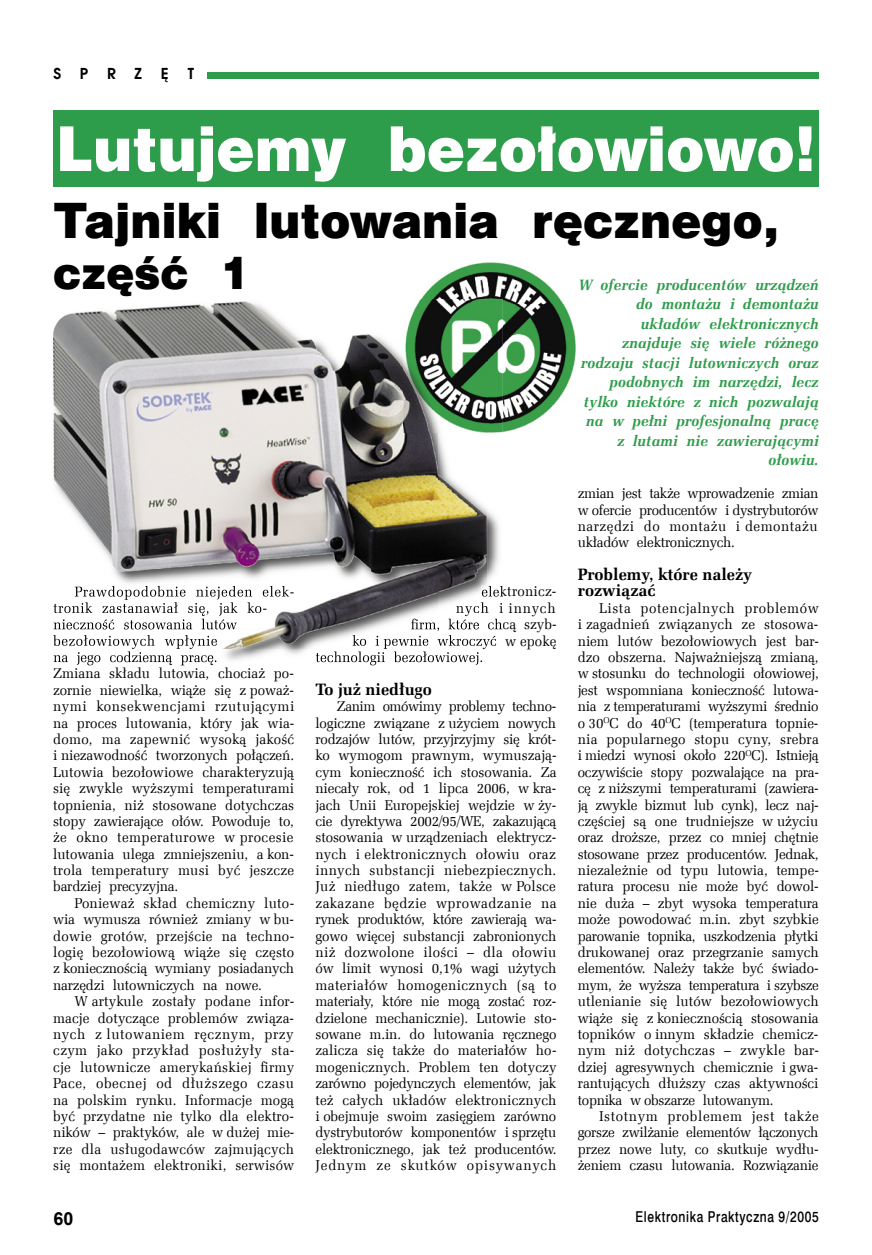
<style>
.page{position:relative;width:872px;height:1255px;background:#fff}
.page>*{position:absolute;margin:0;border:0;box-sizing:border-box;transform-origin:0 0}
.t1{font:57px "Swis 721 Blk 2 EU";letter-spacing:.005em;color:#fff}
.t2{font:45px "Swis 721 Blk 2 EU";letter-spacing:.005em;color:#000}
.t3{font:42px "Swis 721 Blk 2 EU";letter-spacing:.005em;color:#000}
.t4{font:700 18px "Arial";color:#000}
.t5{font:700 16.5px/16.4px "Zapf Ellipt EU";color:#000}
.t6{font:italic 700 15px/19.5px "Zapf Ellipt EU";letter-spacing:.005em;color:#2e9d4b;text-align:right;scale:.96 1}
.t7{font:15px "Swis 721 Md EU";letter-spacing:.05em;color:#000;scale:.8 1}
.t8{font:700 15px "Avalon";letter-spacing:1.25em;color:#000}
.t9{font:14.25px/16.4px "Zapf Ellipt EU";letter-spacing:-.01em;color:#000;text-align:justify;scale:.96 1}
.t10{font:14.25px/16.4px "Zapf Ellipt EU";letter-spacing:.015em;color:#000;text-align:right;scale:.96 1}
</style>
<div class="page">
<div style="left:207px;top:72px;width:611px;height:7px;background:#2e9d4b"></div>
<div style="left:53px;top:111px;width:765px;height:76px;background:#2e9d4b"></div>
<img style="left:421px;top:262px;width:143px;height:42px">
<img style="left:503px;top:304px;width:73px;height:128px">
<img style="left:54px;top:651px;width:163px;height:14px">
<img style="left:487px;top:432px;width:16px;height:165px">
<img style="left:487px;top:586px;width:16px;height:10px">
<img style="left:487px;top:603px;width:16px;height:10px">
<img style="left:488px;top:618px;width:15px;height:12px">
<img style="left:487px;top:635px;width:10px;height:11px">
<img style="left:316px;top:651px;width:166px;height:14px">
<img style="left:419px;top:299px;width:84px;height:133px">
<img style="left:53px;top:302px;width:386px;height:347px">
<img style="left:439px;top:432px;width:48px;height:185px">
<img style="left:75px;top:586px;width:219px;height:13px">
<img style="left:53px;top:602px;width:213px;height:14px">
<img style="left:54px;top:618px;width:183px;height:11px">
<img style="left:53px;top:635px;width:164px;height:14px">
<svg style="left:482px;top:586px;width:5px;height:10px"></svg>
<img style="left:456px;top:602px;width:31px;height:14px">
<img style="left:411px;top:618px;width:68px;height:14px">
<img style="left:352px;top:635px;width:135px;height:14px">
<img style="left:403px;top:302px;width:84px;height:130px">
<p class="t8" style="left:53px;top:64px;width:142px">SPRZĘT</p>
<h1 class="t1" style="left:56px;top:110px;width:761px">Lutujemy bezołowiowo!</h1>
<h2 class="t2" style="left:53px;top:190px;width:727px">Tajniki lutowania ręcznego,</h2>
<h3 class="t3" style="left:53px;top:244px;width:198px">część 1</h3>
<p class="t6" style="left:578px;top:275px;width:252px">W ofercie producentów urządzeń do montażu i demontażu układów elektronicznych znajduje się wiele różnego rodzaju stacji lutowniczych oraz podobnych im narzędzi, lecz tylko niektóre z nich pozwalają na w pełni profesjonalną pracę z lutami nie zawierającymi ołowiu.</p>
<p class="t9" style="left:53px;top:665px;width:253px">Zmiana składu lutowia, chociaż po&shy;zornie niewielka, wiąże się z poważ&shy;nymi konsekwencjami rzutującymi na proces lutowania, który jak wia&shy;domo, ma zapewnić wysoką jakość i niezawodność tworzonych połączeń.<br>Lutowia bezołowiowe charakteryzują się zwykle wyższymi temperaturami topnienia, niż stosowane dotychczas stopy zawierające ołów. Powoduje to, że okno temperaturowe w procesie lutowania ulega zmniejszeniu, a kon&shy;trola temperatury musi być jeszcze bardziej precyzyjna.</p>
<p class="t9" style="left:53px;top:895px;width:253px;text-indent:21px">Ponieważ skład chemiczny luto&shy;wia wymusza również zmiany w bu&shy;dowie grotów, przejście na techno&shy;logię bezołowiową wiąże się często z koniecznością wymiany posiadanych narzędzi lutowniczych na nowe.</p>
<p class="t9" style="left:53px;top:993px;width:253px;text-indent:21px">W artykule zostały podane infor&shy;macje dotyczące problemów związa&shy;nych z lutowaniem ręcznym, przy czym jako przykład posłużyły sta&shy;cje lutownicze amerykańskiej firmy Pace, obecnej od dłuższego czasu na polskim rynku. Informacje mogą być przydatne nie tylko dla elektro&shy;ników – praktyków, ale w dużej mie&shy;rze dla usługodawców zajmujących się montażem elektroniki, serwisów</p>
<p class="t10" style="left:456px;top:583px;width:106px">elektronicz&shy;nych i innych</p>
<p class="t5" style="left:315px;top:681px;width:118px">To już niedługo</p>
<p class="t9" style="left:315px;top:698px;width:253px;text-indent:21px">Zanim omówimy problemy techno&shy;logiczne związane z użyciem nowych rodzajów lutów, przyjrzyjmy się krót&shy;ko wymogom prawnym, wymuszają&shy;cym konieczność ich stosowania. Za niecały rok, od 1 lipca 2006, w kra&shy;jach Unii Europejskiej wejdzie w ży&shy;cie dyrektywa 2002/95/WE, zakazującą stosowania w urządzeniach elektrycz&shy;nych i elektronicznych ołowiu oraz innych substancji niebezpiecznych.<br>Już niedługo zatem, także w Polsce zakazane będzie wprowadzanie na rynek produktów, które zawierają wa&shy;gowo więcej substancji zabronionych niż dozwolone ilości – dla ołowiu ów limit wynosi 0,1% wagi użytych materiałów homogenicznych (są to materiały, które nie mogą zostać roz&shy;dzielone mechanicznie). Lutowie sto&shy;sowane m.in. do lutowania ręcznego zalicza się także do materiałów ho&shy;mogenicznych. Problem ten dotyczy zarówno pojedynczych elementów, jak też całych układów elektronicznych i obejmuje swoim zasięgiem zarówno dystrybutorów komponentów i sprzętu elektronicznego, jak też producentów.<br>Jednym ze skutków opisywanych</p>
<p class="t9" style="left:578px;top:485px;width:252px">zmian jest także wprowadzenie zmian w ofercie producentów i dystrybutorów narzędzi do montażu i demontażu układów elektronicznych.</p>
<p class="t5" style="left:578px;top:566px;width:176px">Problemy, które należy rozwiązać</p>
<p class="t9" style="left:578px;top:600px;width:253px;text-indent:21px">Lista potencjalnych problemów i zagadnień związanych ze stosowa&shy;niem lutów bezołowiowych jest bar&shy;dzo obszerna. Najważniejszą zmianą, w stosunku do technologii ołowiowej, jest wspomniana konieczność lutowa&shy;nia z temperaturami wyższymi średnio o 30<sup>O</sup>C do 40<sup>O</sup>C (temperatura topnie&shy;nia popularnego stopu cyny, srebra i miedzi wynosi około 220<sup>O</sup>C). Istnieją oczywiście stopy pozwalające na pra&shy;cę z niższymi temperaturami (zawiera&shy;ją zwykle bizmut lub cynk), lecz naj&shy;częściej są one trudniejsze w użyciu oraz droższe, przez co mniej chętnie stosowane przez producentów. Jednak, niezależnie od typu lutowia, tempe&shy;ratura procesu nie może być dowol&shy;nie duża – zbyt wysoka temperatura może powodować m.in. zbyt szybkie parowanie topnika, uszkodzenia płytki drukowanej oraz przegrzanie samych elementów. Należy także być świado&shy;mym, że wyższa temperatura i szybsze utlenianie się lutów bezołowiowych wiąże się z koniecznością stosowania topników o innym składzie chemicz&shy;nym niż dotychczas – zwykle bar&shy;dziej agresywnych chemicznie i gwa&shy;rantujących dłuższy czas aktywności topnika w obszarze lutowanym.</p>
<p class="t9" style="left:578px;top:1108px;width:252px;text-indent:21px">Istotnym problemem jest także gorsze zwilżanie elementów łączonych przez nowe luty, co skutkuje wydłu&shy;żeniem czasu lutowania. Rozwiązanie</p>
<p class="t4" style="left:53px;top:1206px;width:22px">60</p>
<p class="t7" style="left:635px;top:1207px;width:230px">Elektronika Praktyczna 9/2005</p>
</div>
